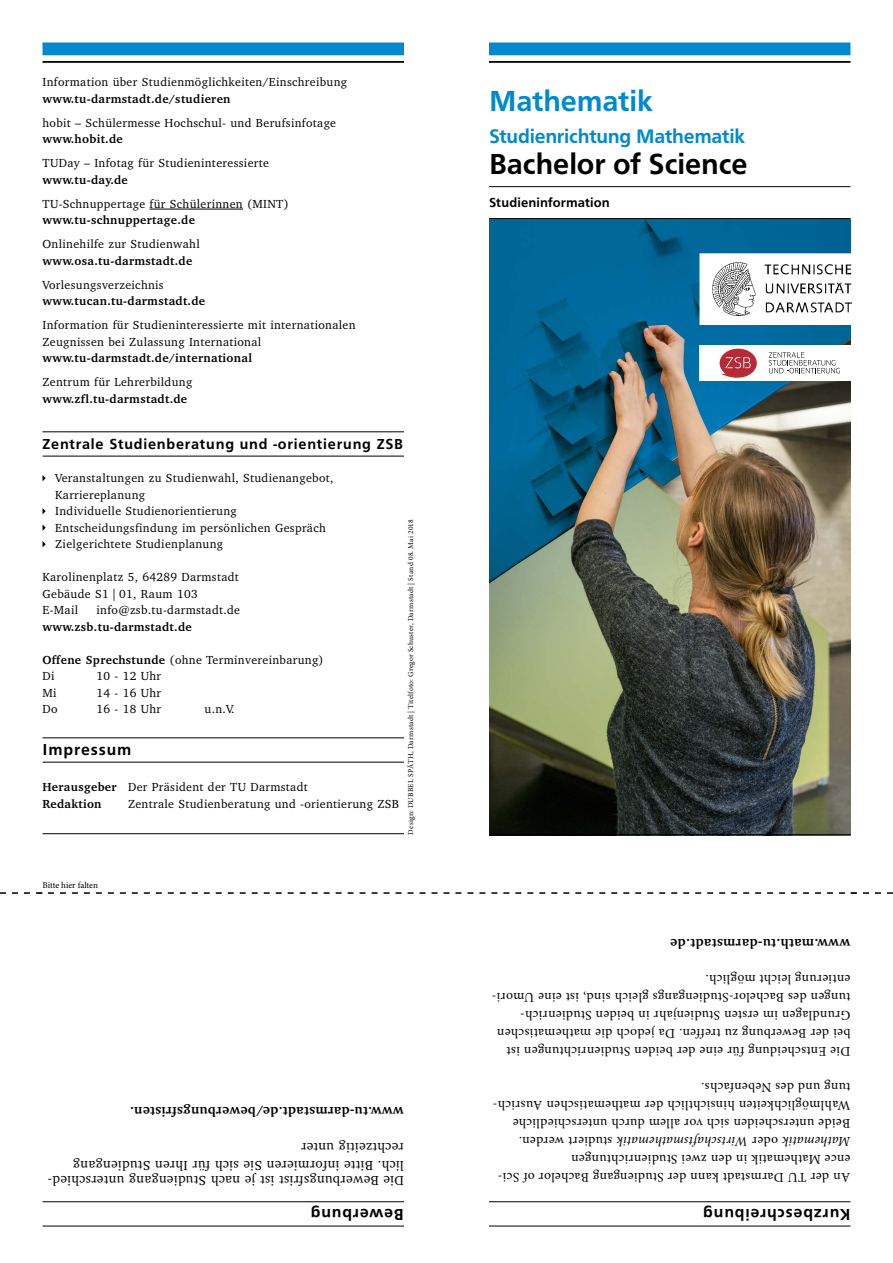
<style>
.page{position:relative;width:893px;height:1263px;background:#fff}
.page>*{position:absolute;margin:0;border:0;box-sizing:border-box;transform-origin:0 0}
.t1{font:500 30px "Front Page Pro";letter-spacing:-.005em;color:#000}
.t2{font:500 30px "Front Page Pro";color:#0089cf}
.t3{font:500 20.25px "Front Page Pro";letter-spacing:-.01em;color:#0089cf}
.t4{font:500 16.5px "Front Page Pro";letter-spacing:.055em;color:#000}
.t5{font:500 15px "Front Page Pro";letter-spacing:.05em;color:#000}
.t6{font:13.5px/18px "Minion Pro";letter-spacing:.025em;color:#000}
.t7{font:13.5px/15px "Charter";letter-spacing:.025em;color:#000}
.t8{font:700 13.5px "Charter";letter-spacing:.025em;color:#000}
.t9{font:500 13.5px "Front Page Pro";letter-spacing:.01em;color:#000}
.t10{font:12px/16.5px "Charter";letter-spacing:.03em;color:#000}
.t11{font:700 12px "Charter";letter-spacing:.03em;color:#000}
.t12{font:9px "Minion Pro";letter-spacing:-.005em;color:#000}
.t13{font:7.5px "Minion Pro";letter-spacing:.035em;color:#000}
.s1{font-weight:700}
.s2{font-style:italic}
</style>
<div class="page">
<img style="left:489px;top:219px;width:361px;height:615px">
<hr style="left:43px;top:833px;width:361px;height:1px;background:#000">
<hr style="left:150px;top:209px;width:93px;height:1px;background:#000">
<hr style="left:43px;top:431px;width:361px;height:1px;background:#000">
<hr style="left:43px;top:456px;width:361px;height:1px;background:#000">
<hr style="left:43px;top:737px;width:361px;height:1px;background:#000">
<hr style="left:43px;top:762px;width:361px;height:1px;background:#000">
<svg style="left:43px;top:475px;width:3px;height:6px"></svg>
<svg style="left:43px;top:508px;width:3px;height:6px"></svg>
<svg style="left:43px;top:525px;width:3px;height:6px"></svg>
<svg style="left:43px;top:541px;width:3px;height:6px"></svg>
<hr style="left:43px;top:1225px;width:361px;height:1px;background:#000">
<hr style="left:43px;top:1201px;width:361px;height:1px;background:#000">
<hr style="left:489px;top:1225px;width:361px;height:1px;background:#000">
<hr style="left:489px;top:1201px;width:361px;height:1px;background:#000">
<div style="left:700px;top:254px;width:192px;height:70px;background:#fff"></div>
<img style="left:712px;top:263px;width:139px;height:52px">
<div style="left:699px;top:253px;width:194px;height:72px;border:2px solid #fff"></div>
<hr style="left:489px;top:834px;width:361px;height:1px;background:#000">
<hr style="left:489px;top:61px;width:361px;height:2px;background:#000">
<hr style="left:43px;top:61px;width:361px;height:2px;background:#000">
<hr style="left:489px;top:218px;width:361px;height:1px;background:#000">
<hr style="left:489px;top:186px;width:361px;height:1px;background:#000">
<svg style="left:0;top:892px;width:893px;height:2px"></svg>
<div style="left:699px;top:346px;width:160px;height:35px;background:#fff"></div>
<svg style="left:769px;top:352px;width:71px;height:21px"></svg>
<svg style="left:720px;top:349px;width:37px;height:29px"></svg>
<div style="left:43px;top:43px;width:361px;height:12px;background:#0089cf"></div>
<div style="left:489px;top:43px;width:361px;height:12px;background:#0089cf"></div>
<p class="t10" style="left:43px;top:74px;width:306px">Information über Studienmöglichkeiten/Einschreibung</p>
<p class="t11" style="left:43px;top:91px;width:190px">www.tu-darmstadt.de/studieren</p>
<p class="t10" style="left:43px;top:114px;width:295px">hobit – Schülermesse Hochschul- und Berufsinfotage</p>
<p class="t11" style="left:43px;top:132px;width:82px">www.hobit.de</p>
<p class="t10" style="left:43px;top:155px;width:228px">TUDay – Infotag für Studieninteressierte</p>
<p class="t11" style="left:43px;top:172px;width:87px">www.tu-day.de</p>
<p class="t10" style="left:43px;top:195px;width:248px">TU-Schnuppertage für Schülerinnen (MINT)</p>
<p class="t11" style="left:43px;top:213px;width:154px">www.tu-schnuppertage.de</p>
<p class="t10" style="left:43px;top:236px;width:159px">Onlinehilfe zur Studienwahl</p>
<p class="t11" style="left:43px;top:253px;width:151px">www.osa.tu-darmstadt.de</p>
<p class="t10" style="left:43px;top:276px;width:123px">Vorlesungsverzeichnis</p>
<p class="t11" style="left:43px;top:294px;width:164px">www.tucan.tu-darmstadt.de</p>
<p class="t10" style="left:43px;top:317px;width:315px">Information für Studieninteressierte mit internationalen<br>Zeugnissen bei Zulassung International</p>
<p class="t11" style="left:43px;top:351px;width:211px">www.tu-darmstadt.de/international</p>
<p class="t10" style="left:43px;top:374px;width:151px">Zentrum für Lehrerbildung</p>
<p class="t11" style="left:43px;top:391px;width:146px">www.zfl.tu-darmstadt.de</p>
<p class="t5" style="left:43px;top:433px;width:362px">Zentrale Studienberatung und -orientierung ZSB</p>
<p class="t10" style="left:55px;top:470px;width:280px">Veranstaltungen zu Studienwahl, Studienangebot, Karriereplanung<br>Individuelle Studienorientierung Entscheidungsfindung im persönlichen Gespräch Zielgerichtete Studienplanung</p>
<p class="t10" style="left:43px;top:569px;width:198px">Karolinenplatz 5, 64289 Darmstadt<br>Gebäude S1 | 01, Raum 103<br>E-Mail</p>
<p class="t13" style="left:406px;top:835px;width:317px;rotate:-90deg">Design: DUBBEL SPÄTH, Darmstadt | Titelfoto: Gregor Schuster, Darmstadt | Stand 08. Mai 2018</p>
<p class="t10" style="left:97px;top:602px;width:145px">info@zsb.tu-darmstadt.de</p>
<p class="t11" style="left:43px;top:619px;width:151px">www.zsb.tu-darmstadt.de</p>
<p class="t10" style="left:43px;top:651px;width:283px"><span class="s1">Offene Sprechstunde</span> (ohne Terminvereinbarung)<br>Di</p>
<p class="t10" style="left:97px;top:668px;width:66px">10 - 12 Uhr</p>
<p class="t10" style="left:43px;top:684px;width:16px">Mi</p>
<p class="t10" style="left:97px;top:684px;width:66px">14 - 16 Uhr</p>
<p class="t10" style="left:43px;top:701px;width:17px">Do</p>
<p class="t10" style="left:97px;top:701px;width:66px">16 - 18 Uhr</p>
<p class="t10" style="left:205px;top:701px;width:32px">u.n.V.</p>
<h3 class="t4" style="left:43px;top:738px;width:90px">Impressum</h3>
<p class="t10" style="left:43px;top:779px;width:267px"><span class="s1">Herausgeber</span> Der Präsident der TU Darmstadt<br><span class="s1">Redaktion</span></p>
<p class="t10" style="left:128px;top:795px;width:272px">Zentrale Studienberatung und -orientierung ZSB</p>
<p class="t12" style="left:43px;top:879px;width:57px">Bitte hier falten</p>
<p class="t8" style="left:404px;top:1119px;width:275px;rotate:-180deg">www.tu-darmstadt.de/bewerbungsfristen.</p>
<p class="t7" style="left:404px;top:1155px;width:104px;rotate:-180deg">rechtzeitig unter</p>
<p class="t7" style="left:404px;top:1188px;width:357px;rotate:-180deg">Die Bewerbungsfrist ist je nach Studiengang unterschied&shy;lich. Bitte informieren Sie sich für Ihren Studiengang</p>
<h3 class="t4" style="left:404px;top:1226px;width:95px;rotate:-180deg">Bewerbung</h3>
<h1 class="t2" style="left:489px;top:79px;width:165px">Mathematik</h1>
<h2 class="t3" style="left:489px;top:121px;width:258px">Studienrichtung Mathematik</h2>
<h1 class="t1" style="left:489px;top:142px;width:260px">Bachelor of Science</h1>
<p class="t9" style="left:489px;top:193px;width:122px">Studieninformation</p>
<p class="t8" style="left:850px;top:951px;width:182px;rotate:-180deg">www.math.tu-darmstadt.de</p>
<p class="t6" style="left:850px;top:1060px;width:360px;rotate:-180deg">Die Entscheidung für eine der beiden Studienrichtungen ist bei der Bewerbung zu treffen. Da jedoch die mathematischen Grundlagen im ersten Studienjahr in beiden Studienrich&shy;tungen des Bachelor-Studiengangs gleich sind, ist eine Umori&shy;entierung leicht möglich.</p>
<p class="t6" style="left:850px;top:1186px;width:359px;rotate:-180deg">An der TU Darmstadt kann der Studiengang Bachelor of Sci&shy;ence Mathematik in den zwei Studienrichtungen<br><span class="s2">Mathematik</span> oder <span class="s2">Wirtschaftsmathematik</span> studiert werden.<br>Beide unterscheiden sich vor allem durch unterschiedliche Wahlmöglichkeiten hinsichtlich der mathematischen Ausrich&shy;tung und des Nebenfachs.</p>
<h3 class="t4" style="left:850px;top:1226px;width:149px;rotate:-180deg">Kurzbeschreibung</h3>
</div>
